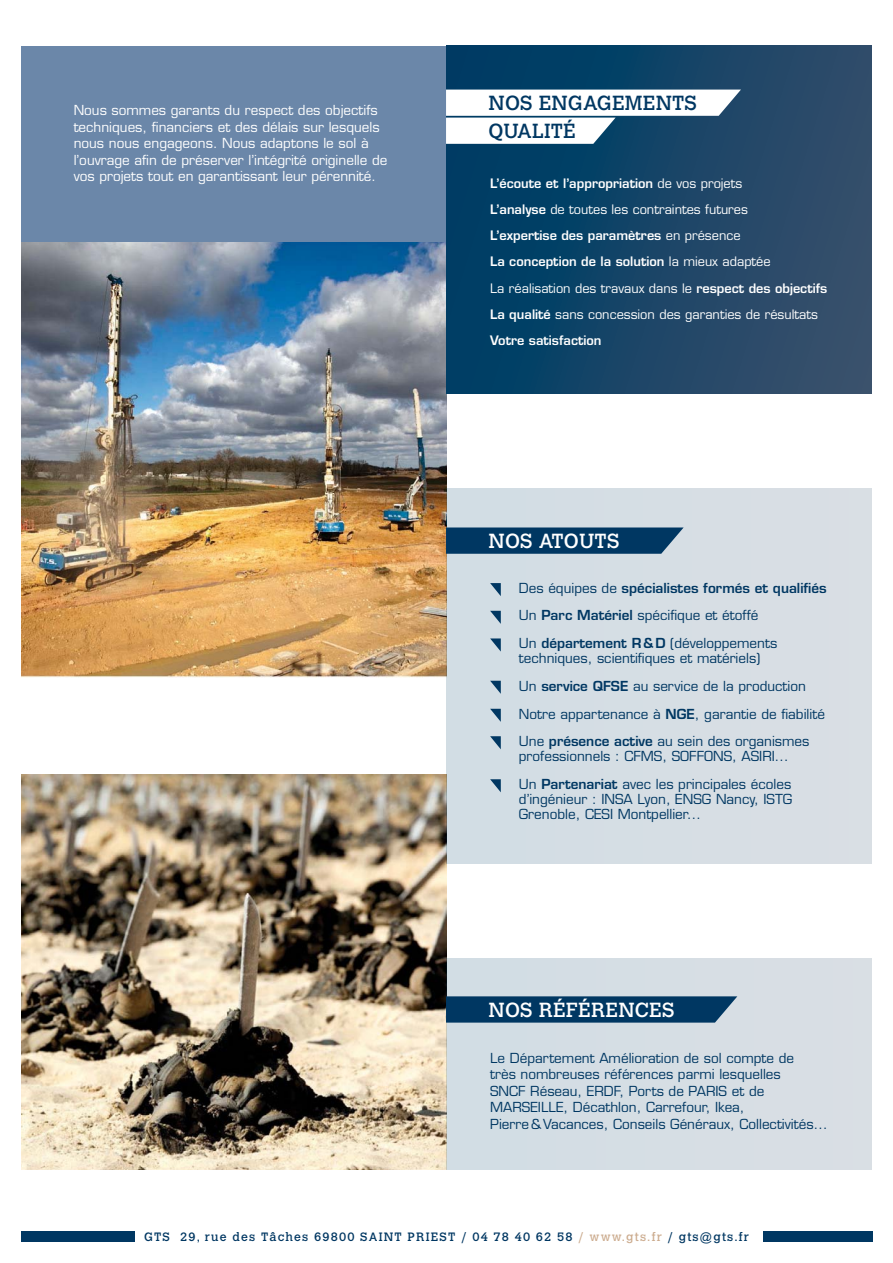
<style>
.page{position:relative;width:893px;height:1263px;background:#fff}
.page>*{position:absolute;margin:0;border:0;box-sizing:border-box;transform-origin:0 0}
.t1{font:20.25px "Calvert MT Std";letter-spacing:.01em;color:#fff}
.t2{font:20.25px "Calvert MT Std";letter-spacing:.01em;color:#003762}
.t3{font:13.5px/16.5px "Eurostile";color:#003762}
.t4{font:13.5px/16.5px "Eurostile";color:#fff}
.t5{font:600 13.5px/27.8px "Eurostile";color:#003762}
.t6{font:12.75px/26.2px "Eurostile";color:#fff}
.t7{font:12px "Calvert MT Std";letter-spacing:.1em;color:#003762}
.s1{font-weight:600}
.s2{font-weight:400}
.s3{color:#ccac8f}
</style>
<div class="page">
<div style="left:763px;top:1231px;width:109px;height:11px;background:#003762"></div>
<div style="left:21px;top:1231px;width:113px;height:11px;background:#003762"></div>
<img style="left:21px;top:242px;width:425px;height:435px">
<img style="left:21px;top:775px;width:425px;height:395px">
<div style="left:446px;top:46px;width:426px;height:347px;background:linear-gradient(to right,#003c64,#384f6b)"></div>
<div style="left:446px;top:488px;width:426px;height:376px;background:#d6dee4"></div>
<div style="left:446px;top:959px;width:426px;height:211px;background:#d6dee4"></div>
<div style="left:21px;top:46px;width:425px;height:196px;background:#6b87a9"></div>
<svg style="left:446px;top:90px;width:295px;height:54px"></svg>
<svg style="left:446px;top:527px;width:238px;height:27px;background:#0f436b"></svg>
<svg style="left:446px;top:996px;width:291px;height:26px;background:#0a3f68"></svg>
<svg style="left:490px;top:611px;width:11px;height:13px"></svg>
<svg style="left:490px;top:638px;width:11px;height:13px"></svg>
<svg style="left:490px;top:681px;width:11px;height:13px"></svg>
<svg style="left:490px;top:709px;width:11px;height:13px"></svg>
<svg style="left:490px;top:736px;width:11px;height:13px"></svg>
<svg style="left:490px;top:779px;width:11px;height:13px"></svg>
<svg style="left:490px;top:583px;width:11px;height:13px"></svg>
<p class="t4" style="left:74px;top:102px;width:315px">Nous sommes garants du respect des objectifs techniques, financiers et des délais sur lesquels nous nous engageons. Nous adaptons le sol à l’ouvrage afin de préserver l’intégrité originelle de vos projets tout en garantissant leur pérennité.</p>
<h1 class="t2" style="left:489px;top:91px;width:66px">NOS ENGAGE</h1>
<h1 class="t2" style="left:625px;top:91px;width:33px">MENTS</h1>
<h1 class="t2" style="left:489px;top:119px;width:89px">QUALITÉ</h1>
<p class="t6" style="left:490px;top:170px;width:339px"><span class="s1">L’écoute et l’appropriation</span> de vos projets<br><span class="s1">L’analyse</span> de toutes les contraintes futures<br><span class="s1">L’expertise des paramètres</span> en présence<br><span class="s1">La conception de la solution</span> la mieux adaptée<br>La réalisation des travaux dans le <span class="s1">respect des objectifs La qualité</span> sans concession des garanties de résultats <span class="s1">Votre satisfaction</span></p>
<h1 class="t1" style="left:489px;top:529px;width:119px">NOS ATOUTS</h1>
<p class="t5" style="left:519px;top:574px;width:309px"><span class="s2">Des équipes de</span> spécialistes formés et qualifiés<br><span class="s2">Un</span> Parc Matériel <span class="s2">spécifique et étoffé<br>Un</span> département R&amp;D <span class="s2">(développements</span></p>
<p class="t3" style="left:519px;top:644px;width:308px;line-height:27.8px">techniques, scientifiques et matériels)<br>Un <span class="s1">service QFSE</span> au service de la production Notre appartenance à <span class="s1">NGE</span>, garantie de fiabilité Une <span class="s1">présence active</span> au sein des organismes</p>
<p class="t3" style="left:519px;top:743px;width:274px;line-height:27.8px">professionnels : CFMS, SOFFONS, ASIRI...<br>Un <span class="s1">Partenariat</span> avec les principales écoles</p>
<p class="t3" style="left:519px;top:792px;width:275px;line-height:15px">d’ingénieur : INSA Lyon, ENSG Nancy, ISTG<br>Grenoble, CESI Montpellier...</p>
<h1 class="t1" style="left:489px;top:998px;width:118px">NOS RÉFÉREN</h1>
<h1 class="t1" style="left:635px;top:998px;width:28px">CES</h1>
<p class="t3" style="left:490px;top:1049px;width:339px">Le Département Amélioration de sol compte de<br>très nombreuses références parmi lesquelles<br>SNCF Réseau, ERDF, Ports de PARIS et de MARSEILLE, Décathlon, Carrefour, Ikea, Pierre&amp;Vacances, Conseils Généraux, Collectivités...</p>
<p class="t7" style="left:144px;top:1230px;width:606px">GTS 29, RUE DES TÂCHES 69800 SAINT PRIEST / 04 78 40 62 58 <span class="s3">/ WWW.GTS.FR</span> / GTS@GTS.FR</p>
</div>
